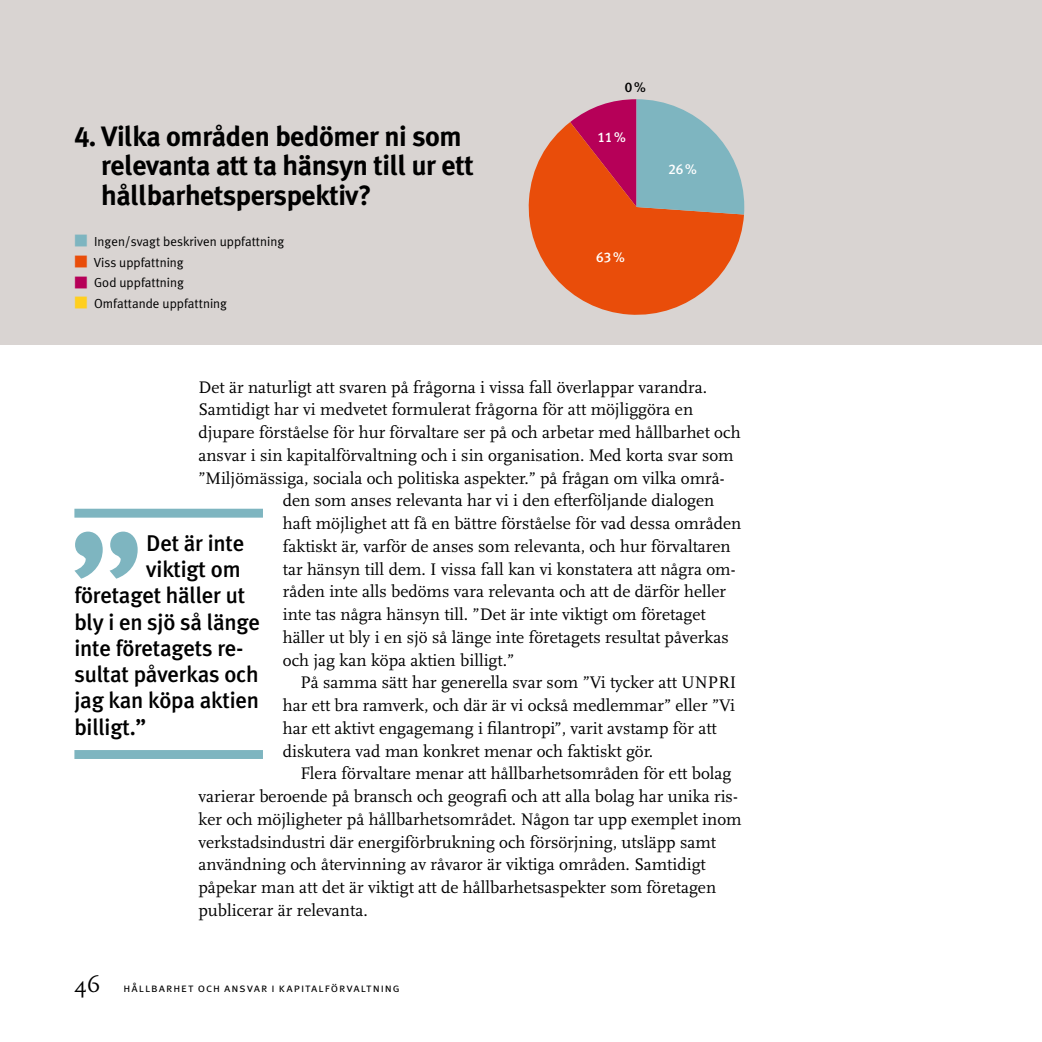
<style>
.page{position:relative;width:1042px;height:1042px;background:#fff}
.page>*{position:absolute;margin:0;border:0;box-sizing:border-box;transform-origin:0 0}
.t1{font:500 163.45px "Meta Plus";color:#7eb5c0}
.t2{font:700 28px/29.8px "Meta Plus";letter-spacing:-.015em;color:#000}
.t3{font:500 22.75px "Meta Plus";letter-spacing:-.01em;color:#000}
.t4{font:17.5px "Scala";color:#000}
.t5{font:14px "Meta Plus Medium Caps";color:#fff}
.t6{font:14px "Meta Plus Medium Caps";color:#000}
.t7{font:13.12px/20.7px "Meta Plus Normal";color:#000}
.t8{font:12.25px "Meta Plus Normal Caps";letter-spacing:.08em;color:#000}
.s1{font-family:"Meta Plus Bold Caps";font-weight:400}
.s2{font-family:"Scala";font-size:22.75px}
</style>
<div class="page">
<div style="left:0;top:0;width:1042px;height:344px;background:#d9d4d2"></div>
<svg style="left:528px;top:99px;width:216px;height:216px"></svg>
<div style="left:74px;top:509px;width:189px;height:9px;background:#7eb5c0"></div>
<div style="left:74px;top:750px;width:189px;height:9px;background:#7eb5c0"></div>
<h2 class="t2" style="left:101px;top:121px;width:374px;text-indent:-27px"><span class="s1">4</span>. Vilka områden bedömer ni som relevanta att ta hänsyn till ur ett hållbarhetsperspektiv?</h2>
<p class="t7" style="left:94px;top:231px;width:192px">Ingen/svagt beskriven uppfattning<br>Viss uppfattning<br>God uppfattning<br>Omfattande uppfattning</p>
<p class="t6" style="left:625px;top:79px;width:22px">0%</p>
<p class="t5" style="left:597px;top:129px;width:30px">11%</p>
<p class="t5" style="left:668px;top:161px;width:30px">26%</p>
<p class="t5" style="left:596px;top:249px;width:30px">63%</p>
<p class="t4" style="left:198px;top:377px;width:510px">Det är naturligt att svaren på frågorna i vissa fall överlappar varandra.</p>
<p class="t4" style="left:198px;top:400px;width:496px">Samtidigt har vi medvetet formulerat frågorna för att möjliggöra en</p>
<p class="t4" style="left:198px;top:423px;width:544px">djupare förståelse för hur förvaltare ser på och arbetar med hållbarhet och</p>
<p class="t4" style="left:198px;top:446px;width:537px">ansvar i sin kapitalförvaltning och i sin organisation. Med korta svar som</p>
<p class="t4" style="left:198px;top:468px;width:528px">”Miljömässiga, sociala och politiska aspekter.” på frågan om vilka områ-</p>
<p class="t4" style="left:283px;top:491px;width:433px">den som anses relevanta har vi i den efterföljande dialogen</p>
<p class="t4" style="left:283px;top:514px;width:460px">haft möjlighet att få en bättre förståelse för vad dessa områden</p>
<p class="t4" style="left:283px;top:537px;width:449px">faktiskt är, varför de anses som relevanta, och hur förvaltaren</p>
<p class="t4" style="left:283px;top:559px;width:454px">tar hänsyn till dem. I vissa fall kan vi konstatera att några om-</p>
<p class="t4" style="left:283px;top:582px;width:445px">råden inte alls bedöms vara relevanta och att de därför heller</p>
<p class="t4" style="left:283px;top:605px;width:424px">inte tas några hänsyn till. ”Det är inte viktigt om företaget</p>
<p class="t4" style="left:283px;top:628px;width:447px">häller ut bly i en sjö så länge inte företagets resultat påverkas</p>
<p class="t4" style="left:283px;top:650px;width:233px">och jag kan köpa aktien billigt.”</p>
<p class="t4" style="left:300px;top:673px;width:437px">På samma sätt har generella svar som ”Vi tycker att UNPRI</p>
<p class="t4" style="left:283px;top:696px;width:454px">har ett bra ramverk, och där är vi också medlemmar” eller ”Vi</p>
<p class="t4" style="left:283px;top:719px;width:435px">har ett aktivt engagemang i filantropi”, varit avstamp för att</p>
<p class="t4" style="left:283px;top:741px;width:372px">diskutera vad man konkret menar och faktiskt gör.</p>
<p class="t4" style="left:300px;top:764px;width:433px">Flera förvaltare menar att hållbarhetsområden för ett bolag</p>
<p class="t4" style="left:198px;top:787px;width:541px">varierar beroende på bransch och geografi och att alla bolag har unika ris-</p>
<p class="t4" style="left:198px;top:810px;width:545px">ker och möjligheter på hållbarhetsområdet. Någon tar upp exemplet inom</p>
<p class="t4" style="left:198px;top:832px;width:519px">verkstadsindustri där energiförbrukning och försörjning, utsläpp samt</p>
<p class="t4" style="left:198px;top:855px;width:509px">användning och återvinning av råvaror är viktiga områden. Samtidigt</p>
<p class="t4" style="left:198px;top:878px;width:519px">påpekar man att det är viktigt att de hållbarhetsaspekter som företagen</p>
<p class="t4" style="left:198px;top:901px;width:171px">publicerar är relevanta.</p>
<h1 class="t1" style="left:68px;top:496px;width:79px">”</h1>
<h3 class="t3" style="left:146px;top:530px;width:100px">Det är inte</h3>
<h3 class="t3" style="left:146px;top:556px;width:96px">viktigt om</h3>
<h3 class="t3" style="left:74px;top:582px;width:172px">företaget häller ut</h3>
<h3 class="t3" style="left:74px;top:608px;width:187px">bly i en sjö så länge</h3>
<h3 class="t3" style="left:74px;top:635px;width:171px">inte företagets re-</h3>
<h3 class="t3" style="left:74px;top:661px;width:186px">sultat påverkas och</h3>
<h3 class="t3" style="left:74px;top:687px;width:186px">jag kan köpa aktien</h3>
<h3 class="t3" style="left:74px;top:713px;width:73px">billigt.”</h3>
<p class="t8" style="left:74px;top:981px;width:327px"><span class="s2">46</span> hållbarhet och ansvar i kapitalförvaltning</p>
</div>
